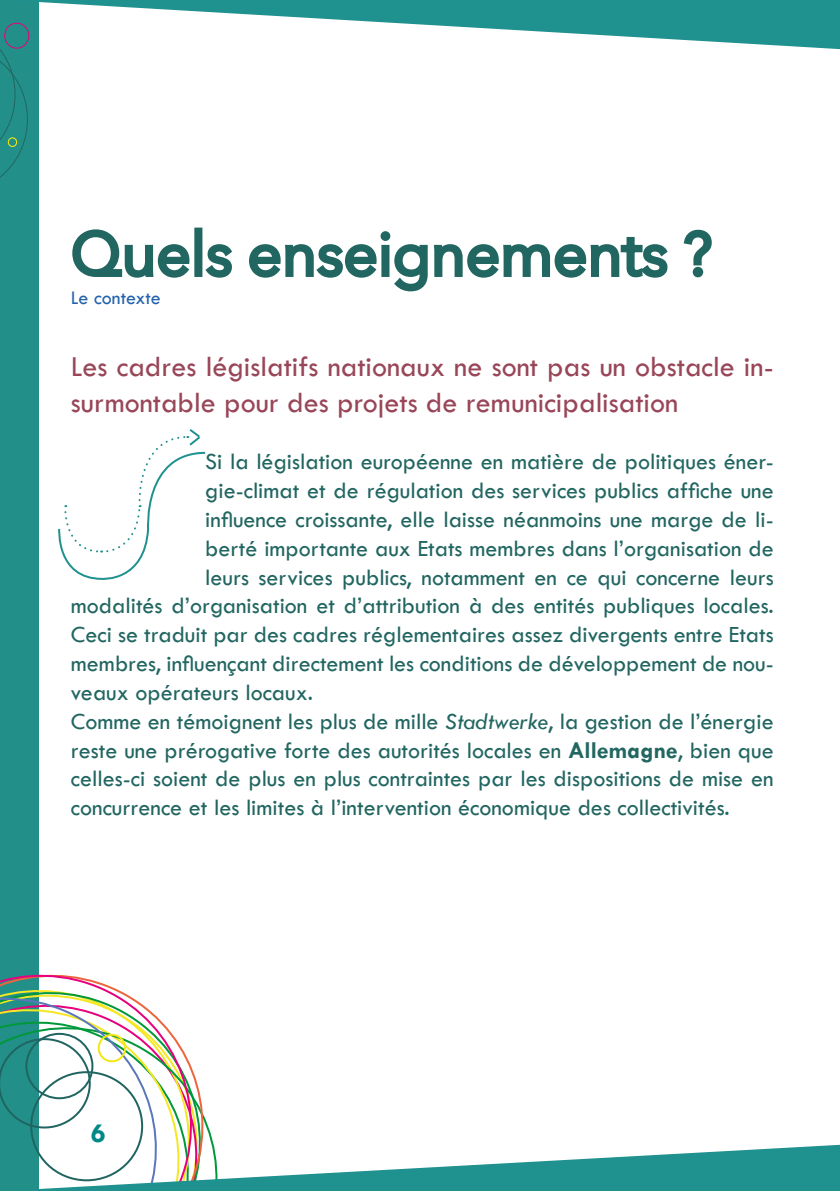
<style>
.page{position:relative;width:840px;height:1191px;background:#fff}
.page>*{position:absolute;margin:0;border:0;box-sizing:border-box;transform-origin:0 0}
.t1{font:30px/36px "Tw Cen";color:#984658}
.t2{font:700 28px "Tw Cen";color:#008987}
.t3{font:24px "Tw Cen";color:#226661}
.t4{font:20px "Tw Cen";color:#2363ad}
.s1{font-style:italic}
.s2{font-weight:700}
</style>
<div class="page">
<div style="left:0;top:0;width:38px;height:1191px;background:#229089"></div>
<svg style="left:0;top:49px;width:28px;height:129px"></svg>
<div style="left:8px;top:137px;width:9px;height:10px;border:1px solid #ffed00;border-radius:50%"></div>
<svg style="left:0;top:974px;width:839px;height:217px"></svg>
<svg style="left:72px;top:229px;width:118px;height:49px"></svg>
<div style="left:194px;top:228px;width:8px;height:49px;border:4px solid #226661"></div>
<svg style="left:205px;top:244px;width:27px;height:34px"></svg>
<svg style="left:249px;top:231px;width:419px;height:61px"></svg>
<svg style="left:683px;top:229px;width:29px;height:49px"></svg>
<svg style="left:58px;top:429px;width:148px;height:151px"></svg>
<svg style="left:4px;top:0;width:835px;height:49px;fill:#22918e"></svg>
<p class="t4" style="left:71px;top:285px;width:91px">Le contexte</p>
<p class="t1" style="left:71px;top:348px;width:703px">Les cadres législatifs nationaux ne sont pas un obstacle in&shy;surmontable pour des projets de remunicipalisation</p>
<p class="t3" style="left:205px;top:447px;width:569px">Si la législation européenne en matière de politiques éner-</p>
<p class="t3" style="left:205px;top:476px;width:569px">gie-climat et de régulation des services publics affiche une</p>
<p class="t3" style="left:205px;top:505px;width:569px">influence croissante, elle laisse néanmoins une marge de li-</p>
<p class="t3" style="left:205px;top:534px;width:569px">berté importante aux Etats membres dans l’organisation de</p>
<p class="t3" style="left:205px;top:562px;width:569px">leurs services publics, notamment en ce qui concerne leurs</p>
<p class="t3" style="left:71px;top:591px;width:704px">modalités d’organisation et d’attribution à des entités publiques locales.</p>
<p class="t3" style="left:71px;top:620px;width:703px">Ceci se traduit par des cadres réglementaires assez divergents entre Etats</p>
<p class="t3" style="left:71px;top:649px;width:703px">membres, influençant directement les conditions de développement de nou-</p>
<p class="t3" style="left:71px;top:678px;width:243px">veaux opérateurs locaux.</p>
<p class="t3" style="left:71px;top:706px;width:703px">Comme en témoignent les plus de mille <span class="s1">Stadtwerke</span>, la gestion de l’énergie</p>
<p class="t3" style="left:71px;top:735px;width:704px">reste une prérogative forte des autorités locales en <span class="s2">Allemagne</span>, bien que</p>
<p class="t3" style="left:71px;top:764px;width:703px">celles-ci soient de plus en plus contraintes par les dispositions de mise en</p>
<p class="t3" style="left:71px;top:793px;width:660px">concurrence et les limites à l’intervention économique des collectivités.</p>
<p class="t2" style="left:91px;top:1116px;width:16px">6</p>
</div>
